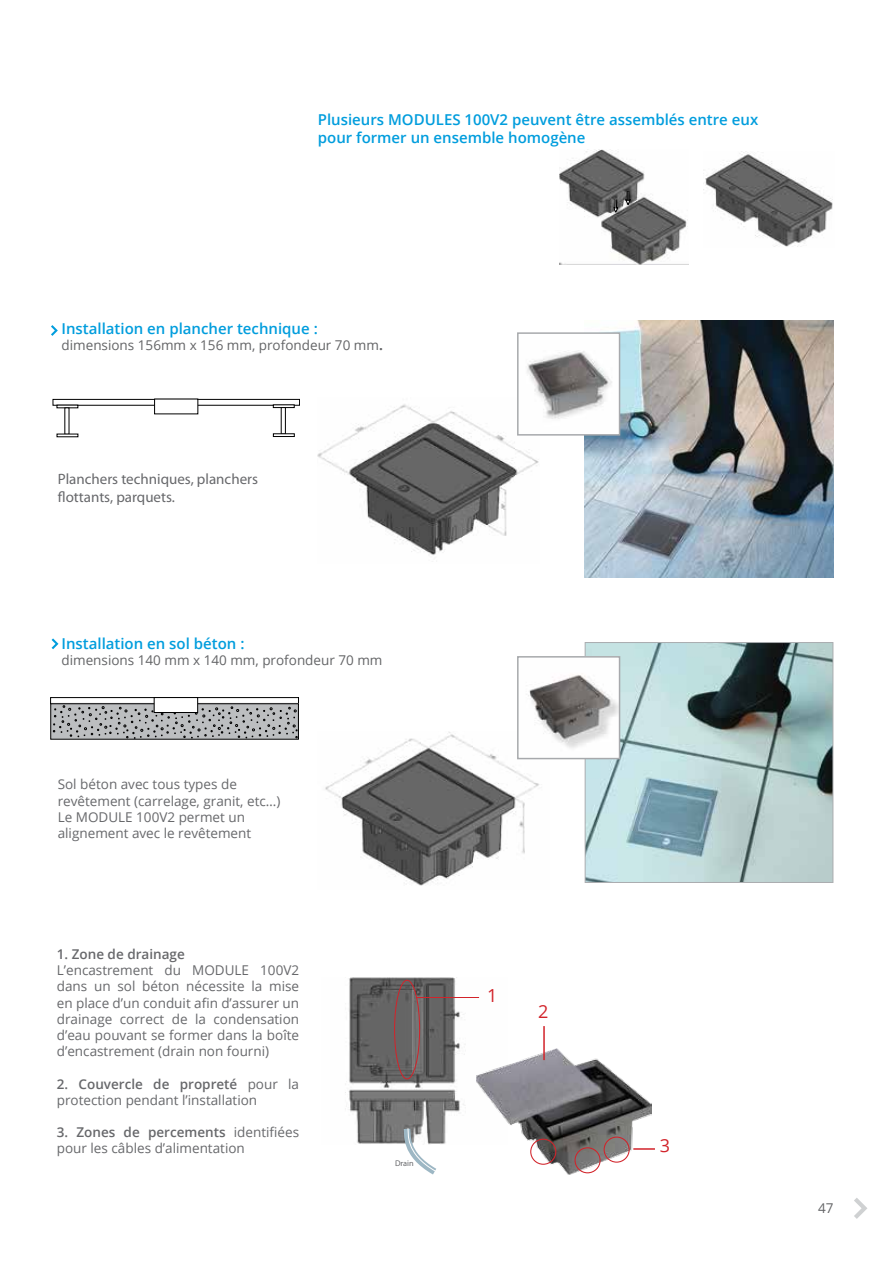
<style>
.page{position:relative;width:893px;height:1263px;background:#fff}
.page>*{position:absolute;margin:0;border:0;box-sizing:border-box;transform-origin:0 0}
.t1{font:18px "Open Sans";color:#d2232a}
.t2{font:600 15px/18px "Open Sans";color:#009ddd}
.t3{font:15px/18px "Myriad Pro";color:#67686b}
.t4{font:13.5px/16.2px "Open Sans";color:#67686b}
.t5{font:13.5px "Open Sans";color:#636466}
.t6{font:600 13.5px "Open Sans";color:#67686b}
.t7{font:8.25px "Myriad Pro";color:#67686b}
.s1{font-weight:700}
.s2{font-weight:600}
</style>
<div class="page">
<svg style="left:854px;top:1198px;width:13px;height:21px"></svg>
<img style="left:703px;top:152px;width:130px;height:95px">
<img style="left:560px;top:150px;width:128px;height:114px">
<div style="left:611px;top:196px;width:13px;height:22px;background:#000;opacity:.75"></div>
<svg style="left:613px;top:199px;width:5px;height:13px"></svg>
<div style="left:623px;top:189px;width:13px;height:21px;background:#000;opacity:.75"></div>
<svg style="left:626px;top:192px;width:4px;height:13px"></svg>
<img style="left:318px;top:404px;width:221px;height:151px">
<div style="left:53px;top:399px;width:247px;height:6px;border:1px solid #000"></div>
<div style="left:57px;top:405px;width:21px;height:3px;background:#fff;border:1px solid #000"></div>
<svg style="left:65px;top:408px;width:4px;height:26px"></svg>
<div style="left:273px;top:405px;width:21px;height:3px;background:#fff;border:1px solid #000"></div>
<svg style="left:281px;top:407px;width:5px;height:26px"></svg>
<svg style="left:273px;top:433px;width:22px;height:4px"></svg>
<div style="left:154px;top:399px;width:44px;height:15px;background:#fff"></div>
<img style="left:585px;top:320px;width:248px;height:257px">
<img style="left:325px;top:732px;width:224px;height:154px">
<div style="left:50px;top:697px;width:249px;height:7px;border:1px solid #000"></div>
<div style="left:50px;top:703px;width:249px;height:36px;border:1px solid #000"></div>
<svg style="left:53px;top:705px;width:245px;height:34px;background:#a8aaac"></svg>
<div style="left:154px;top:697px;width:44px;height:16px;background:#fff;border:1px solid #000"></div>
<img style="left:587px;top:644px;width:244px;height:237px">
<div style="left:585px;top:642px;width:248px;height:241px;border:1px solid #abadb0"></div>
<img style="left:345px;top:977px;width:135px;height:167px">
<svg style="left:399px;top:1121px;width:45px;height:54px"></svg>
<div style="left:394px;top:980px;width:26px;height:99px;border:1px solid #d2232a;border-radius:50%"></div>
<hr style="left:416px;top:997px;width:63px;height:1px;background:#d2232a">
<img style="left:477px;top:1048px;width:174px;height:127px">
<div style="left:574px;top:1147px;width:27px;height:26px;border:1px solid #d2232a;border-radius:50%"></div>
<div style="left:604px;top:1136px;width:26px;height:27px;border:1px solid #d2232a;border-radius:50%"></div>
<div style="left:530px;top:1139px;width:26px;height:26px;border:1px solid #d2232a;border-radius:50%"></div>
<hr style="left:543px;top:1026px;width:2px;height:34px;background:#d2232a">
<hr style="left:633px;top:1148px;width:22px;height:2px;background:#d2232a">
<img style="left:520px;top:659px;width:97px;height:97px">
<div style="left:517px;top:656px;width:103px;height:103px;border:2px solid #a7a9ac"></div>
<img style="left:520px;top:335px;width:97px;height:98px">
<div style="left:517px;top:332px;width:103px;height:104px;border:2px solid #a7a9ac"></div>
<svg style="left:51px;top:325px;width:7px;height:11px"></svg>
<svg style="left:52px;top:638px;width:6px;height:11px"></svg>
<p class="t2" style="left:318px;top:110px;width:442px">Plusieurs MODULES 100V2 peuvent être assemblés entre eux pour former un ensemble homogène</p>
<p class="t2" style="left:62px;top:319px;width:258px">Installation en plancher technique :</p>
<p class="t5" style="left:62px;top:336px;width:323px">dimensions 156mm x 156 mm, profondeur 70 mm<span class="s1">.</span></p>
<p class="t3" style="left:58px;top:470px;width:202px">Planchers techniques, planchers flottants, parquets.</p>
<p class="t2" style="left:61px;top:634px;width:184px">Installation en sol béton :</p>
<p class="t5" style="left:61px;top:651px;width:323px">dimensions 140 mm x 140 mm, profondeur 70 mm</p>
<p class="t4" style="left:58px;top:776px;width:224px">Sol béton avec tous types de revêtement (carrelage, granit, etc…)<br>Le MODULE 100V2 permet un alignement avec le revêtement</p>
<p class="t6" style="left:57px;top:945px;width:130px">1. Zone de drainage</p>
<p class="t4" style="left:57px;top:962px;width:244px;text-align:justify">L’encastrement du MODULE 100V2 dans un sol béton nécessite la mise en place d’un conduit afin d’assurer un drainage correct de la condensation d’eau pouvant se former dans la boîte d’encastrement (drain non fourni)</p>
<p class="t4" style="left:57px;top:1075px;width:244px"><span class="s2">2. Couvercle de propreté</span> pour la protection pendant l’installation</p>
<p class="t4" style="left:57px;top:1124px;width:244px"><span class="s2">3. Zones de percements</span> identifiées pour les câbles d’alimentation</p>
<p class="t7" style="left:395px;top:1158px;width:20px">Drain</p>
<h1 class="t1" style="left:487px;top:983px;width:12px">1</h1>
<h1 class="t1" style="left:538px;top:999px;width:12px">2</h1>
<h1 class="t1" style="left:660px;top:1133px;width:12px">3</h1>
<p class="t5" style="left:818px;top:1198px;width:17px">47</p>
</div>
